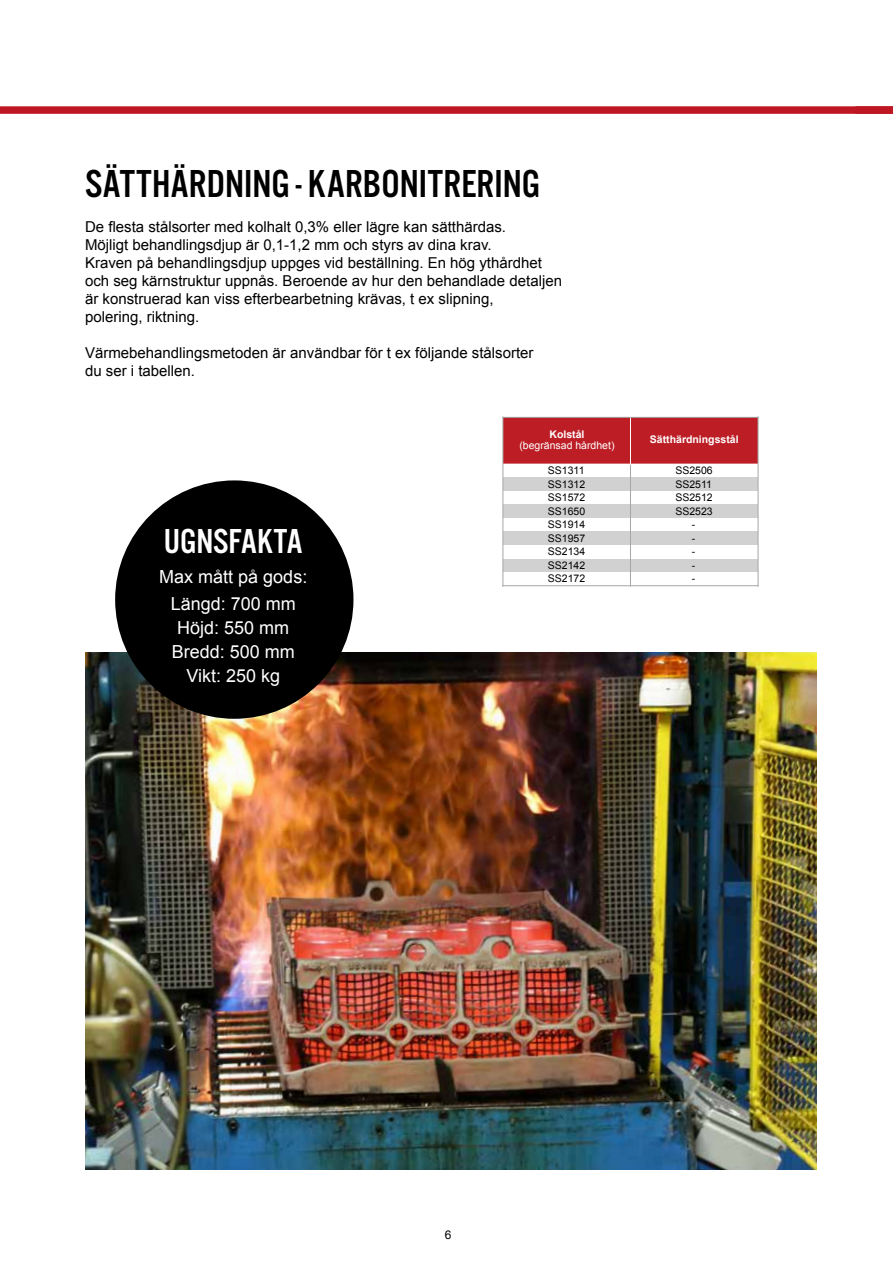
<style>
.page{position:relative;width:893px;height:1263px;background:#fff}
.page>*{position:absolute;margin:0;border:0;box-sizing:border-box;transform-origin:0 0}
.t1{font:40.5px "Alternate Got No 3 D";color:#000}
.t2{font:36px "Alternate Got No 3 D";color:#fff}
.t3{font:18px/24px "Arial";color:#fff;text-align:center}
.t4{font:15px/18px "Arial";color:#000}
.t5{font:12px "Arial";color:#000}
.t6{font:10.5px "Arial";color:#000}
.t7{font:700 10.5px "Arial";color:#fff}
.t8{font:10.5px "Arial";color:#fff}
</style>
<div class="page">
<div style="left:0;top:106px;width:893px;height:8px;background:#be1622"></div>
<img style="left:85px;top:653px;width:731px;height:517px">
<div style="left:115px;top:480px;width:238px;height:239px;background:#000;border-radius:50%"></div>
<div style="left:503px;top:417px;width:127px;height:47px;background:#bd1e26"></div>
<div style="left:630px;top:417px;width:128px;height:47px;background:#bd1e26"></div>
<div style="left:503px;top:478px;width:127px;height:13px;background:#d1d1d1"></div>
<div style="left:630px;top:478px;width:128px;height:13px;background:#d1d1d1"></div>
<div style="left:503px;top:505px;width:127px;height:13px;background:#d1d1d1"></div>
<div style="left:630px;top:505px;width:128px;height:13px;background:#d1d1d1"></div>
<div style="left:503px;top:532px;width:127px;height:13px;background:#d1d1d1"></div>
<div style="left:630px;top:532px;width:128px;height:13px;background:#d1d1d1"></div>
<div style="left:503px;top:559px;width:127px;height:13px;background:#d1d1d1"></div>
<div style="left:630px;top:559px;width:128px;height:13px;background:#d1d1d1"></div>
<hr style="left:630px;top:417px;width:1px;height:47px;background:#fff">
<hr style="left:630px;top:464px;width:1px;height:122px;background:#a6a6a6">
<hr style="left:502px;top:464px;width:257px;height:1px;background:#fff">
<hr style="left:503px;top:417px;width:1px;height:169px;background:#a6a6a6">
<hr style="left:758px;top:417px;width:1px;height:169px;background:#a6a6a6">
<hr style="left:502px;top:417px;width:257px;height:1px;background:#a6a6a6">
<hr style="left:502px;top:585px;width:257px;height:1px;background:#a6a6a6">
<h1 class="t1" style="left:85px;top:162px;width:456px">SÄTTHÄRDNING - KARBONITRERING</h1>
<p class="t4" style="left:85px;top:218px;width:478px">De flesta stålsorter med kolhalt 0,3% eller lägre kan sätthärdas.<br>Möjligt behandlingsdjup är 0,1-1,2 mm och styrs av dina krav.<br>Kraven på behandlingsdjup uppges vid beställning. En hög ythårdhet och seg kärnstruktur uppnås. Beroende av hur den behandlade detaljen är konstruerad kan viss efterbearbetning krävas, t ex slipning,<br>polering, riktning.</p>
<p class="t4" style="left:85px;top:344px;width:450px">Värmebehandlingsmetoden är användbar för t ex följande stålsorter du ser i tabellen.</p>
<p class="t7" style="left:549px;top:428px;width:37px">Kolstål</p>
<p class="t8" style="left:519px;top:438px;width:97px">(begränsad hårdhet)</p>
<p class="t7" style="left:650px;top:432px;width:90px">Sätthärdningsstål</p>
<h2 class="t2" style="left:164px;top:522px;width:140px">UGNSFAKTA</h2>
<p class="t3" style="left:159px;top:563px;width:150px;line-height:27px">Max mått på gods:<br>Längd: 700 mm</p>
<p class="t3" style="left:172px;top:615px;width:125px">Höjd: 550 mm<br>Bredd: 500 mm<br>Vikt: 250 kg</p>
<p class="t6" style="left:548px;top:464px;width:38px">SS1311</p>
<p class="t6" style="left:675px;top:464px;width:39px">SS2506</p>
<p class="t6" style="left:548px;top:477px;width:39px">SS1312</p>
<p class="t6" style="left:675px;top:477px;width:38px">SS2511</p>
<p class="t6" style="left:548px;top:491px;width:39px">SS1572</p>
<p class="t6" style="left:675px;top:491px;width:39px">SS2512</p>
<p class="t6" style="left:548px;top:504px;width:39px">SS1650</p>
<p class="t6" style="left:675px;top:504px;width:39px">SS2523</p>
<p class="t6" style="left:548px;top:518px;width:39px">SS1914</p>
<p class="t6" style="left:692px;top:518px;width:5px">-</p>
<p class="t6" style="left:548px;top:531px;width:39px">SS1957</p>
<p class="t6" style="left:692px;top:531px;width:5px">-</p>
<p class="t6" style="left:548px;top:545px;width:39px">SS2134</p>
<p class="t6" style="left:692px;top:545px;width:5px">-</p>
<p class="t6" style="left:548px;top:558px;width:39px">SS2142</p>
<p class="t6" style="left:692px;top:558px;width:5px">-</p>
<p class="t6" style="left:548px;top:572px;width:39px">SS2172</p>
<p class="t6" style="left:692px;top:572px;width:5px">-</p>
<p class="t5" style="left:445px;top:1227px;width:8px">6</p>
</div>
